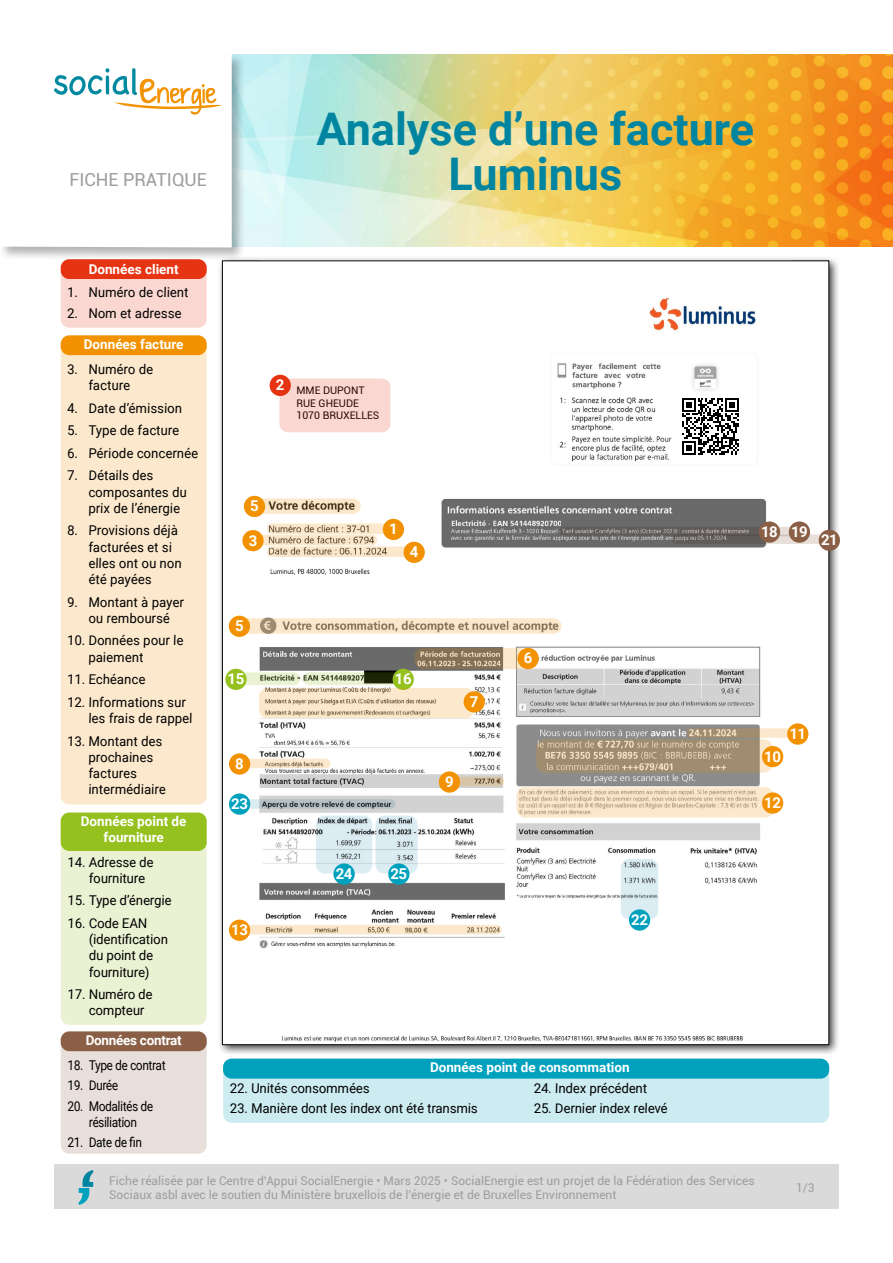
<style>
.page{position:relative;width:893px;height:1263px;background:#fff}
.page>*{position:absolute;margin:0;border:0;box-sizing:border-box;transform-origin:0 0}
.t1{font:700 45px/45px "Roboto";color:#0085a1;text-align:center}
.t2{font:18px "Roboto";color:#9d9d9c}
.t3{font:700 15px "Roboto";letter-spacing:-.03em;color:#fff}
.t4{font:italic 13.5px/16.2px "Roboto";letter-spacing:-.01em;color:#000}
.t5{font:700 13.5px/16.2px "Roboto";color:#fff;text-align:center}
.t6{font:italic 13.5px/16.2px "Roboto";letter-spacing:-.01em;color:#000;text-align:center;scale:.9 1}
.t7{font:700 13.5px "Roboto";letter-spacing:-.02em;color:#fff}
.t8{font:12px/14.4px "Roboto";color:#9d9d9c}
.t9{font:10.5px "Roboto";color:#000}
</style>
<div class="page">
<img style="left:246px;top:54px;width:647px;height:193px">
<div style="left:0;top:52px;width:246px;height:210px;background:#000;opacity:.3"></div>
<svg style="left:0;top:54px;width:232px;height:193px"></svg>
<div style="left:54px;top:1164px;width:785px;height:45px;background:#dadada"></div>
<svg style="left:79px;top:1170px;width:14px;height:35px"></svg>
<div style="left:217px;top:255px;width:623px;height:801px;background:#000;opacity:.75"></div>
<div style="left:222px;top:261px;width:607px;height:784px;background:#fff"></div>
<img style="left:259px;top:297px;width:534px;height:745px">
<div style="left:61px;top:259px;width:146px;height:69px;background:#fad7d0;border-radius:9px"></div>
<div style="left:61px;top:259px;width:146px;height:20px;background:#e63312;border-radius:9px"></div>
<div style="left:223px;top:1059px;width:606px;height:64px;background:#cdecf2;border-radius:9px"></div>
<div style="left:223px;top:1059px;width:606px;height:20px;background:#00a1bd;border-radius:9px"></div>
<svg style="left:61px;top:812px;width:146px;height:213px;background:#dae9b3"></svg>
<div style="left:61px;top:335px;width:146px;height:469px;background:#fce9cd;border-radius:9px"></div>
<div style="left:61px;top:1031px;width:146px;height:123px;background:#e8dfda;border-radius:9px"></div>
<div style="left:61px;top:1031px;width:146px;height:20px;background:#8b5f45;border-radius:9px"></div>
<div style="left:676px;top:393px;width:67px;height:68px;background:#fff"></div>
<svg style="left:682px;top:398px;width:57px;height:57px"></svg>
<div style="left:296px;top:386px;width:216px;height:55px;background:#fff"></div>
<div style="left:279px;top:378px;width:111px;height:54px;background:#fad7d0;border-radius:9px"></div>
<div style="left:270px;top:375px;width:21px;height:21px;background:#e63312;border-radius:50%"></div>
<svg style="left:254px;top:498px;width:107px;height:16px;background:#d6c4a8"></svg>
<div style="left:244px;top:496px;width:21px;height:21px;background:#f39200;border-radius:50%"></div>
<svg style="left:370px;top:523px;width:37px;height:12px"></svg>
<div style="left:374px;top:533px;width:37px;height:13px;background:#fff"></div>
<div style="left:561px;top:516px;width:38px;height:12px;background:#6a6a6a"></div>
<svg style="left:267px;top:546px;width:147px;height:11px"></svg>
<div style="left:404px;top:542px;width:21px;height:21px;background:#f39200;border-radius:50%"></div>
<svg style="left:251px;top:535px;width:126px;height:10px"></svg>
<div style="left:242px;top:530px;width:22px;height:21px;background:#f39200;border-radius:50%"></div>
<svg style="left:267px;top:523px;width:127px;height:11px"></svg>
<div style="left:383px;top:519px;width:21px;height:21px;background:#f39200;border-radius:50%"></div>
<svg style="left:559px;top:527px;width:240px;height:9px;background:#736f6c"></svg>
<svg style="left:672px;top:534px;width:153px;height:10px"></svg>
<div style="left:789px;top:521px;width:21px;height:22px;background:#8b5f45;border-radius:50%"></div>
<div style="left:819px;top:530px;width:21px;height:21px;background:#8b5f45;border-radius:50%"></div>
<div style="left:759px;top:521px;width:21px;height:22px;background:#8b5f45;border-radius:50%"></div>
<svg style="left:239px;top:618px;width:322px;height:16px;background:#e1cfb3"></svg>
<div style="left:229px;top:616px;width:21px;height:21px;background:#f39200;border-radius:50%"></div>
<svg style="left:415px;top:648px;width:113px;height:21px;background:#a79478"></svg>
<div style="left:517px;top:648px;width:22px;height:21px;background:#f39200;border-radius:50%"></div>
<svg style="left:229px;top:672px;width:71px;height:13px"></svg>
<div style="left:225px;top:669px;width:22px;height:21px;background:#95c11f;border-radius:50%"></div>
<svg style="left:303px;top:672px;width:103px;height:13px"></svg>
<div style="left:393px;top:669px;width:21px;height:21px;background:#95c11f;border-radius:50%"></div>
<svg style="left:259px;top:688px;width:215px;height:30px;background:#e9d6b9"></svg>
<div style="left:464px;top:691px;width:21px;height:21px;background:#f39200;border-radius:50%"></div>
<svg style="left:240px;top:759px;width:90px;height:9px"></svg>
<div style="left:229px;top:753px;width:21px;height:22px;background:#f39200;border-radius:50%"></div>
<svg style="left:449px;top:777px;width:55px;height:9px"></svg>
<div style="left:439px;top:771px;width:21px;height:22px;background:#f39200;border-radius:50%"></div>
<svg style="left:536px;top:739px;width:237px;height:33px;background:#ae9b7f"></svg>
<div style="left:762px;top:746px;width:21px;height:21px;background:#f39200;border-radius:50%"></div>
<svg style="left:687px;top:728px;width:111px;height:10px"></svg>
<div style="left:787px;top:723px;width:21px;height:22px;background:#f39200;border-radius:50%"></div>
<svg style="left:516px;top:787px;width:258px;height:31px;background:#eedbc0"></svg>
<div style="left:762px;top:792px;width:21px;height:22px;background:#f39200;border-radius:50%"></div>
<svg style="left:243px;top:925px;width:259px;height:9px;background:#ebd8bb"></svg>
<div style="left:229px;top:920px;width:21px;height:21px;background:#f39200;border-radius:50%"></div>
<svg style="left:621px;top:859px;width:37px;height:60px;background:#cedee4"></svg>
<div style="left:629px;top:909px;width:21px;height:22px;background:#00a1bd;border-radius:50%"></div>
<svg style="left:236px;top:799px;width:159px;height:10px"></svg>
<div style="left:229px;top:793px;width:21px;height:22px;background:#00a1bd;border-radius:50%"></div>
<svg style="left:316px;top:816px;width:56px;height:57px;background:#c8d7de"></svg>
<svg style="left:375px;top:816px;width:43px;height:57px;background:#c8d7dd"></svg>
<div style="left:333px;top:863px;width:22px;height:22px;background:#00a1bd;border-radius:50%"></div>
<div style="left:388px;top:863px;width:21px;height:22px;background:#00a1bd;border-radius:50%"></div>
<p class="t2" style="left:70px;top:167px;width:139px">FICHE PRATIQUE</p>
<p class="t1" style="left:316px;top:105px;width:439px">Analyse d’une facture<br>Luminus</p>
<p class="t5" style="left:89px;top:260px;width:92px">Données client</p>
<p class="t4" style="left:68px;top:284px;width:126px">1. Numéro de client</p>
<p class="t4" style="left:68px;top:304px;width:118px">2. Nom etadresse</p>
<p class="t5" style="left:84px;top:336px;width:101px">Données facture</p>
<p class="t4" style="left:68px;top:361px;width:90px;text-align:center">3. Numéro de facture</p>
<p class="t4" style="left:68px;top:399px;width:119px">4. Date d’émission</p>
<p class="t4" style="left:68px;top:422px;width:116px">5. Type de facture</p>
<p class="t4" style="left:68px;top:444px;width:135px">6. Période concernée</p>
<p class="t4" style="left:89px;top:467px;width:102px;text-indent:-21px">7. Détails des composantes du prix de l’énergie</p>
<p class="t4" style="left:89px;top:522px;width:97px;text-indent:-21px">8. Provisions déjà facturées etsi elles ontou non été payées</p>
<p class="t4" style="left:68px;top:593px;width:121px;text-align:center">9. Montantà payer ou remboursé</p>
<p class="t4" style="left:89px;top:632px;width:99px;text-indent:-21px">10. Données pourle paiement</p>
<p class="t4" style="left:68px;top:671px;width:82px">11. Echéance</p>
<p class="t4" style="left:89px;top:693px;width:108px;text-indent:-21px">12. Informations sur les frais de rappel</p>
<p class="t4" style="left:89px;top:732px;width:81px;text-indent:-21px">13. Montantdes prochaines factures intermédiaire</p>
<p class="t5" style="left:81px;top:812px;width:107px">Données point de fourniture</p>
<p class="t4" style="left:89px;top:853px;width:69px;text-indent:-21px">14. Adresse de fourniture</p>
<p class="t4" style="left:68px;top:892px;width:108px">15. Type d’énergie</p>
<p class="t4" style="left:89px;top:915px;width:83px;text-indent:-21px">16. Code EAN (identification du pointde fourniture)</p>
<p class="t4" style="left:89px;top:986px;width:68px;text-indent:-21px">17. Numéro de compteur</p>
<p class="t7" style="left:86px;top:1031px;width:97px">Données contrat</p>
<p class="t6" style="left:68px;top:1056px;width:113px">18. Type de contrat</p>
<p class="t6" style="left:68px;top:1077px;width:61px">19. Durée</p>
<p class="t6" style="left:68px;top:1097px;width:100px">20. Modalités de résiliation</p>
<p class="t6" style="left:68px;top:1134px;width:87px">21. Date de fin</p>
<p class="t3" style="left:276px;top:374px;width:10px">2</p>
<p class="t9" style="left:296px;top:383px;width:70px">MME DUPONT</p>
<p class="t9" style="left:296px;top:396px;width:64px">RUE GHEUDE</p>
<p class="t9" style="left:296px;top:408px;width:84px">1070 BRUXELLES</p>
<p class="t3" style="left:250px;top:496px;width:10px">5</p>
<p class="t3" style="left:249px;top:530px;width:10px">3</p>
<p class="t3" style="left:389px;top:519px;width:10px">1</p>
<p class="t3" style="left:791px;top:521px;width:18px">19</p>
<p class="t3" style="left:761px;top:521px;width:18px">18</p>
<p class="t3" style="left:410px;top:541px;width:10px">4</p>
<p class="t3" style="left:821px;top:529px;width:18px">21</p>
<p class="t3" style="left:235px;top:615px;width:10px">5</p>
<p class="t3" style="left:228px;top:668px;width:18px">15</p>
<p class="t3" style="left:395px;top:668px;width:18px">16</p>
<p class="t3" style="left:235px;top:753px;width:10px">8</p>
<p class="t3" style="left:231px;top:793px;width:18px">23</p>
<p class="t3" style="left:231px;top:919px;width:18px">13</p>
<p class="t3" style="left:336px;top:863px;width:18px">24</p>
<p class="t3" style="left:390px;top:863px;width:18px">25</p>
<p class="t3" style="left:470px;top:691px;width:10px">7</p>
<p class="t3" style="left:445px;top:771px;width:10px">9</p>
<p class="t3" style="left:524px;top:648px;width:10px">6</p>
<p class="t3" style="left:631px;top:909px;width:18px">22</p>
<p class="t3" style="left:764px;top:746px;width:18px">10</p>
<p class="t3" style="left:789px;top:723px;width:18px">11</p>
<p class="t3" style="left:764px;top:792px;width:18px">12</p>
<p class="t5" style="left:430px;top:1059px;width:201px">Données point de consommation</p>
<p class="t4" style="left:231px;top:1079px;width:144px">22. Unités consommées</p>
<p class="t4" style="left:231px;top:1100px;width:252px">23. Manière dontles index ontété transmis</p>
<p class="t4" style="left:534px;top:1079px;width:117px">24. Index précédent</p>
<p class="t4" style="left:534px;top:1100px;width:138px">25. Dernierindex relevé</p>
<p class="t8" style="left:109px;top:1173px;width:647px">Fiche réalisée par le Centre d’Appui SocialEnergie • Mars 2025 • SocialEnergie est un projet de la Fédération des Services<br>Sociaux asbl avec le soutien du Ministère bruxellois de l’énergie et de Bruxelles Environnement</p>
<p class="t8" style="left:796px;top:1180px;width:20px">1/3</p>
</div>
